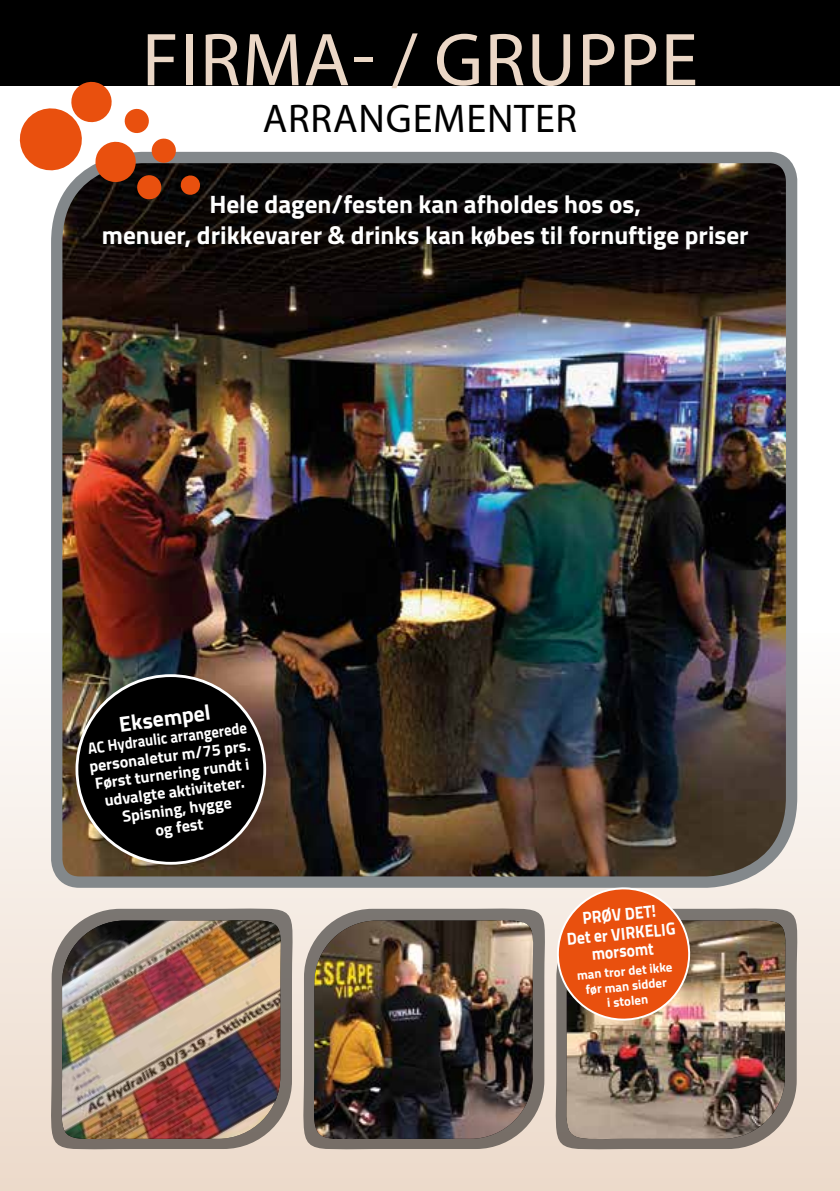
<style>
.page{position:relative;width:840px;height:1191px;background:#fff}
.page>*{position:absolute;margin:0;border:0;box-sizing:border-box;transform-origin:0 0}
.t1{font:75.6px "Myriad Pro";color:#ebd7c6}
.t2{font:40.2px "Myriad Pro";letter-spacing:.02em;color:#000}
.t3{font:700 25.2px/30.8px "Titillium";color:#fff;text-align:center}
.t4{font:700 21.8px "Titillium";color:#fff}
.t5{font:700 17.4px/19.2px "Titillium";color:#fff;scale:.9 1}
.t6{font:700 16.2px/18px "Titillium";color:#fff;text-align:center;scale:.9 1}
.t7{font:700 13px/15px "Titillium";color:#fff;text-align:center}
</style>
<div class="page">
<div style="left:0;top:633px;width:839px;height:558px;background:linear-gradient(to bottom,#fefefd,#ecdaca)"></div>
<svg style="left:553px;top:906px;width:245px;height:245px;background:#b8aea5"></svg>
<svg style="left:559px;top:913px;width:235px;height:233px;background:#857d76"></svg>
<img style="left:564px;top:920px;width:223px;height:220px">
<svg style="left:49px;top:906px;width:245px;height:245px;background:#beb4ab"></svg>
<svg style="left:55px;top:913px;width:235px;height:233px;background:#8c847d"></svg>
<img style="left:56px;top:920px;width:231px;height:220px">
<svg style="left:301px;top:906px;width:245px;height:245px;background:#beb4ab"></svg>
<svg style="left:307px;top:913px;width:235px;height:233px;background:#8a837c"></svg>
<img style="left:312px;top:920px;width:223px;height:220px">
<img style="left:45px;top:151px;width:757px;height:742px">
<svg style="left:554px;top:885px;width:138px;height:136px;background:#de6f3e"></svg>
<div style="left:77px;top:675px;width:188px;height:188px;background:#000;border-radius:50%"></div>
<div style="left:0;top:0;width:839px;height:85px;background:#000"></div>
<svg style="left:15px;top:81px;width:186px;height:120px"></svg>
<h1 class="t1" style="left:142px;top:13px;width:80px">FIRMA</h1>
<h1 class="t1" style="left:351px;top:13px;width:176px">- / GRUPP</h1>
<h1 class="t1" style="left:660px;top:13px;width:39px">E</h1>
<h2 class="t2" style="left:262px;top:93px;width:25px">ARRA</h2>
<h2 class="t2" style="left:358px;top:93px;width:211px">NGEMENTER</h2>
<h3 class="t3" style="left:102px;top:188px;width:648px">Hele dagen/festen kan afholdes hos os,<br>menuer, drikkevarer &amp; drinks kan købes til fornuftige priser</h3>
<h3 class="t4" style="left:117px;top:708px;width:93px;rotate:-8deg">Eksempel</h3>
<p class="t6" style="left:85px;top:739px;width:182px;rotate:-8deg">AC Hydraulic arrangerede personaletur m/75 prs.<br>Først turnering rundt i udvalgte aktiviteter.<br>Spisning, hygge<br>og fest</p>
<p class="t5" style="left:563px;top:909px;width:103px;text-indent:18px;rotate:-6deg">Pr øv DET!<br>Det er virkelig</p>
<p class="t5" style="left:590px;top:943px;width:70px;rotate:-6deg">morsomt</p>
<p class="t7" style="left:576px;top:968px;width:97px;rotate:-6deg">man tror det ikke før man sidder<br>i stolen</p>
</div>
